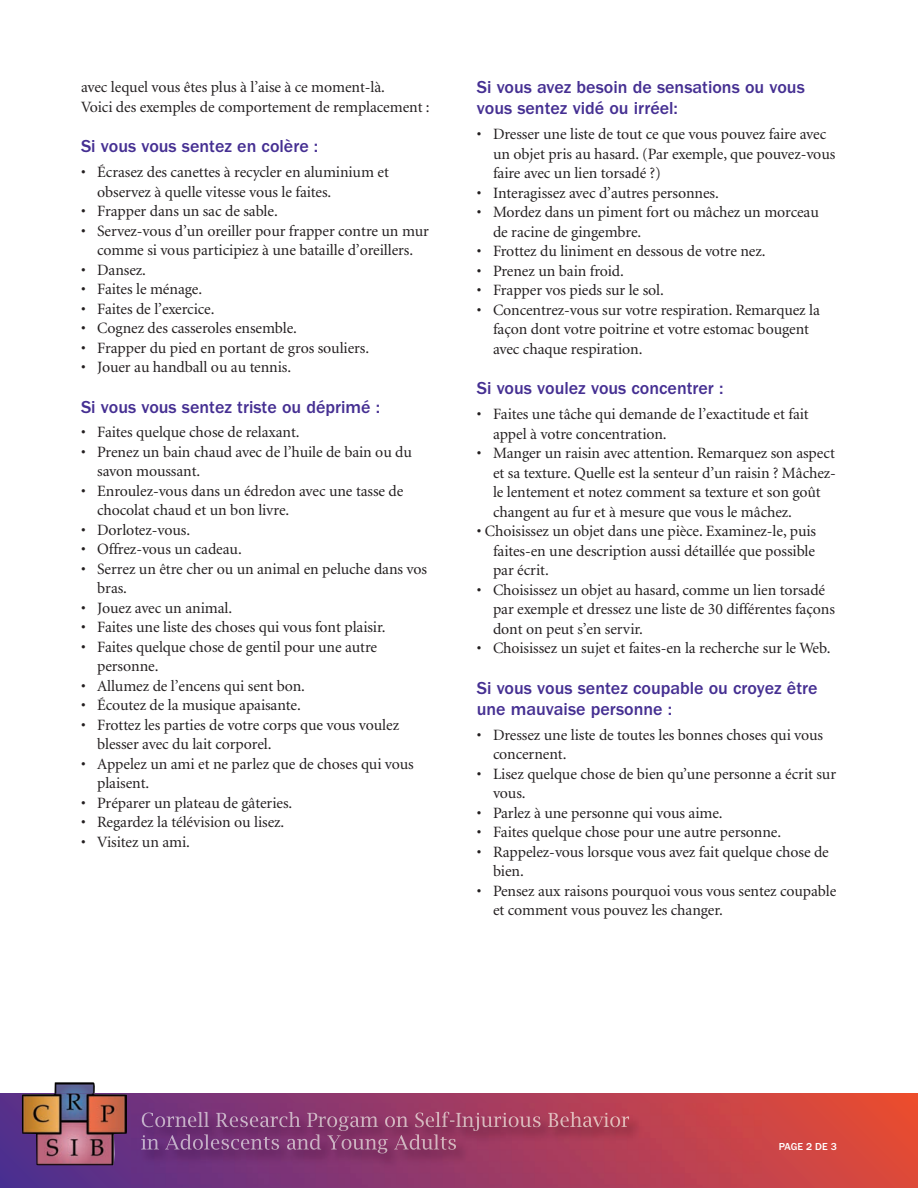
<style>
.page{position:relative;width:918px;height:1188px;background:#fff}
.page>*{position:absolute;margin:0;border:0;box-sizing:border-box;transform-origin:0 0}
.t1{font:500 18px/21px "Franklin Gothic";color:#452f92}
.t2{font:15.75px/19.5px "Minion";letter-spacing:-.005em;color:#231f20}
.t3{font:500 10.5px "Franklin Gothic";letter-spacing:-.01em;color:#fff}
</style>
<div class="page">
<div style="left:0;top:1094px;width:918px;height:94px;background:linear-gradient(to right,#532d90,#e84a36)"></div>
<img style="left:55px;top:1082px;width:40px;height:12px">
<img style="left:22px;top:1094px;width:105px;height:71px">
<img style="left:132px;top:1104px;width:630px;height:82px">
<img style="left:142px;top:1112px;width:128px;height:15px">
<img style="left:141px;top:1134px;width:122px;height:16px">
<p class="t2" style="left:81px;top:79px;width:350px">avec lequel vous êtes plus à l’aise à ce moment-là.<br>Voici des exemples de comportement de remplacement :</p>
<p class="t1" style="left:81px;top:137px;width:239px">Si vous vous sentez en colère :</p>
<p class="t2" style="left:97px;top:164px;width:293px;text-indent:-16px">• Écrasez des canettes à recycler en aluminium et observez à quelle vitesse vous le faites.</p>
<p class="t2" style="left:81px;top:203px;width:198px">• Frapper dans un sac de sable.</p>
<p class="t2" style="left:81px;top:222px;width:350px;text-align:center">• Servez-vous d’un oreiller pour frapper contre un mur comme si vous participiez à une bataille d’oreillers.</p>
<p class="t2" style="left:81px;top:261px;width:67px">• Dansez.</p>
<p class="t2" style="left:81px;top:281px;width:123px">• Faites le ménage.</p>
<p class="t2" style="left:81px;top:300px;width:135px">• Faites de l’exercice.</p>
<p class="t2" style="left:81px;top:320px;width:218px">• Cognez des casseroles ensemble.</p>
<p class="t2" style="left:81px;top:339px;width:290px">• Frapper du pied en portant de gros souliers.</p>
<p class="t2" style="left:81px;top:359px;width:212px">• Jouer au handball ou au tennis.</p>
<p class="t1" style="left:81px;top:398px;width:301px">Si vous vous sentez triste ou déprimé :</p>
<p class="t2" style="left:81px;top:424px;width:220px">• Faites quelque chose de relaxant.</p>
<p class="t2" style="left:97px;top:443px;width:316px;text-indent:-16px">• Prenez un bain chaud avec de l’huile de bain ou du savon moussant.</p>
<p class="t2" style="left:97px;top:482px;width:308px;text-indent:-16px">• Enroulez-vous dans un édredon avec une tasse de chocolat chaud et un bon livre.</p>
<p class="t2" style="left:81px;top:521px;width:111px">• Dorlotez-vous.</p>
<p class="t2" style="left:81px;top:541px;width:162px">• Offrez-vous un cadeau.</p>
<p class="t2" style="left:97px;top:560px;width:331px;text-indent:-16px">• Serrez un être cher ou un animal en peluche dans vos bras.</p>
<p class="t2" style="left:81px;top:599px;width:153px">• Jouez avec un animal.</p>
<p class="t2" style="left:81px;top:619px;width:306px">• Faites une liste des choses qui vous font plaisir.</p>
<p class="t2" style="left:97px;top:638px;width:282px;text-indent:-16px">• Faites quelque chose de gentil pour une autre personne.</p>
<p class="t2" style="left:81px;top:677px;width:226px">• Allumez de l’encens qui sent bon.</p>
<p class="t2" style="left:81px;top:697px;width:221px">• Écoutez de la musique apaisante.</p>
<p class="t2" style="left:97px;top:716px;width:303px;text-indent:-16px">• Frottez les parties de votre corps que vous voulez blesser avec du lait corporel.</p>
<p class="t2" style="left:97px;top:755px;width:318px;text-indent:-16px">• Appelez un ami et ne parlez que de choses qui vous plaisent.</p>
<p class="t2" style="left:81px;top:794px;width:213px">• Préparer un plateau de gâteries.</p>
<p class="t2" style="left:81px;top:814px;width:205px">• Regardez la télévision ou lisez.</p>
<p class="t2" style="left:81px;top:833px;width:111px">• Visitez un ami.</p>
<p class="t1" style="left:477px;top:78px;width:330px">Si vous avez besoin de sensations ou vous vous sentez vidé ou irréel:</p>
<p class="t2" style="left:493px;top:126px;width:344px;text-indent:-16px">• Dresser une liste de tout ce que vous pouvez faire avec un objet pris au hasard. (Par exemple, que pouvez-vous faire avec un lien torsadé ?)</p>
<p class="t2" style="left:477px;top:184px;width:244px">• Interagissez avec d’autres personnes.</p>
<p class="t2" style="left:493px;top:204px;width:327px;text-indent:-16px">• Mordez dans un piment fort ou mâchez un morceau de racine de gingembre.</p>
<p class="t2" style="left:477px;top:243px;width:290px">• Frottez du liniment en dessous de votre nez.</p>
<p class="t2" style="left:477px;top:262px;width:149px">• Prenez un bain froid.</p>
<p class="t2" style="left:477px;top:282px;width:189px">• Frapper vos pieds sur le sol.</p>
<p class="t2" style="left:493px;top:301px;width:328px;text-indent:-16px">• Concentrez-vous sur votre respiration. Remarquez la façon dont votre poitrine et votre estomac bougent avec chaque respiration.</p>
<p class="t1" style="left:477px;top:379px;width:248px">Si vous voulez vous concentrer :</p>
<p class="t2" style="left:493px;top:406px;width:317px;text-indent:-16px">• Faites une tâche qui demande de l’exactitude et fait appel à votre concentration.</p>
<p class="t2" style="left:493px;top:445px;width:345px;text-indent:-16px">• Manger un raisin avec attention. Remarquez son aspect et sa texture. Quelle est la senteur d’un raisin ? Mâchez&shy;le lentement et notez comment sa texture et son goût changent au fur et à mesure que vous le mâchez.</p>
<p class="t2" style="left:493px;top:523px;width:325px;text-align:justify;text-indent:-16px">• Choisissez un objet dans une pièce. Examinez-le, puis faites-en une description aussi détaillée que possible par écrit.</p>
<p class="t2" style="left:493px;top:581px;width:344px;text-indent:-16px">• Choisissez un objet au hasard, comme un lien torsadé par exemple et dressez une liste de 30 différentes façons dont on peut s’en servir.</p>
<p class="t2" style="left:477px;top:640px;width:355px">• Choisissez un sujet et faites-en la recherche sur le Web.</p>
<p class="t1" style="left:477px;top:679px;width:342px">Si vous vous sentez coupable ou croyez être une mauvaise personne :</p>
<p class="t2" style="left:493px;top:726px;width:332px;text-indent:-16px">• Dressez une liste de toutes les bonnes choses qui vous concernent.</p>
<p class="t2" style="left:493px;top:765px;width:345px;text-indent:-16px">• Lisez quelque chose de bien qu’une personne a écrit sur vous.</p>
<p class="t2" style="left:477px;top:804px;width:247px">• Parlez à une personne qui vous aime.</p>
<p class="t2" style="left:477px;top:824px;width:306px">• Faites quelque chose pour une autre personne.</p>
<p class="t2" style="left:493px;top:843px;width:337px;text-indent:-16px">• Rappelez-vous lorsque vous avez fait quelque chose de bien.</p>
<p class="t2" style="left:493px;top:882px;width:345px;text-indent:-16px">• Pensez aux raisons pourquoi vous vous sentez coupable et comment vous pouvez les changer.</p>
<p class="t3" style="left:779px;top:1143px;width:60px">PAGE 2 DE 3</p>
</div>
